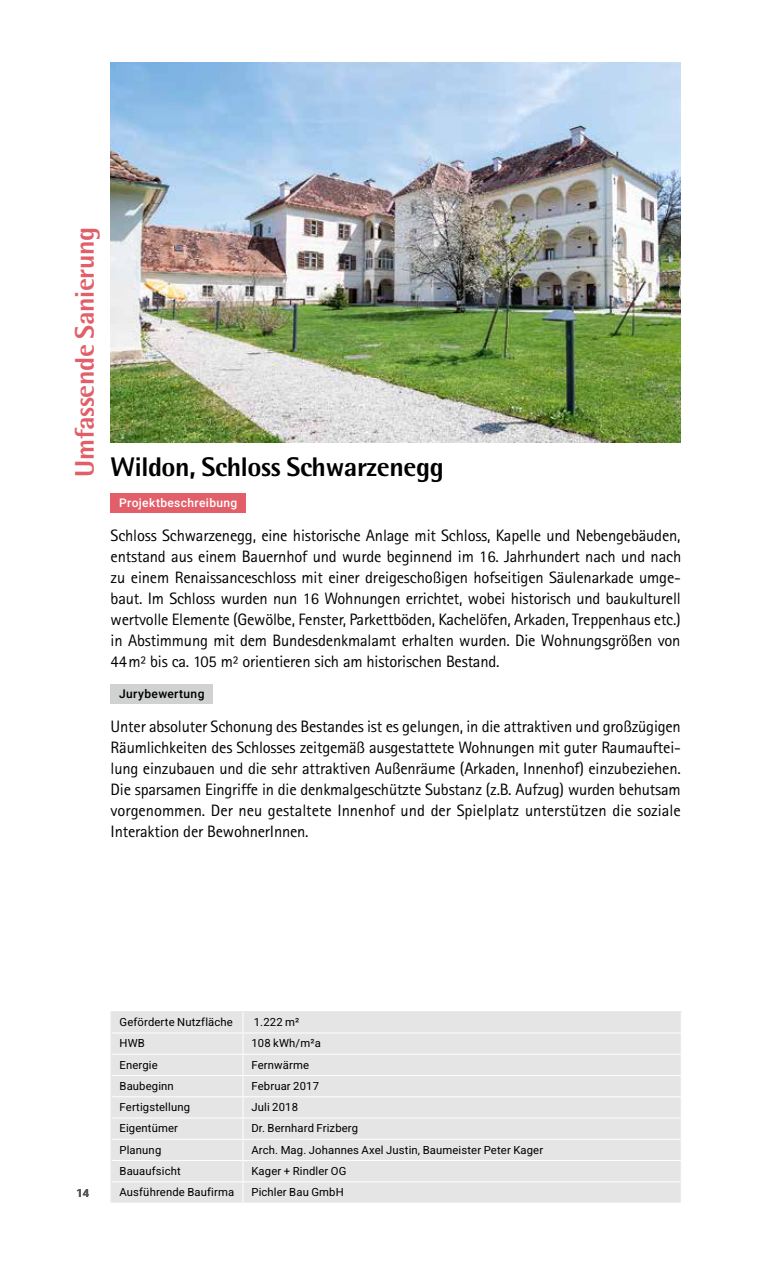
<style>
.page{position:relative;width:766px;height:1263px;background:#fff}
.page>*{position:absolute;margin:0;border:0;box-sizing:border-box;transform-origin:0 0}
.t1{font:800 27px "Rotis Semi Sans";letter-spacing:-.015em;color:#000}
.t2{font:800 27px "Rotis Semi Sans";letter-spacing:-.015em;color:#e25f69}
.t3{font:16.5px/21px "Rotis Sans Serif";letter-spacing:-.015em;color:#000;text-align:justify}
.t4{font:500 12px "Heebo";letter-spacing:.03em;color:#fff}
.t5{font:500 12px "Heebo";letter-spacing:.03em;color:#000}
.t6{font:11.25px "Heebo";letter-spacing:.015em;color:#000}
.t7{font:500 11.25px "Heebo";color:#565655}
</style>
<div class="page">
<img style="left:111px;top:62px;width:569px;height:380px">
<div style="left:112px;top:1012px;width:568px;height:191px;background:#e5e5e5"></div>
<hr style="left:111px;top:1032px;width:132px;height:1px;background:#fff">
<hr style="left:243px;top:1032px;width:438px;height:1px;background:#fff">
<hr style="left:111px;top:1075px;width:132px;height:1px;background:#fff">
<hr style="left:243px;top:1075px;width:438px;height:1px;background:#fff">
<hr style="left:111px;top:1118px;width:132px;height:1px;background:#fff">
<hr style="left:243px;top:1118px;width:438px;height:1px;background:#fff">
<hr style="left:111px;top:1160px;width:132px;height:1px;background:#fff">
<hr style="left:243px;top:1160px;width:438px;height:1px;background:#fff">
<hr style="left:111px;top:1181px;width:132px;height:1px;background:#fff">
<hr style="left:243px;top:1181px;width:438px;height:1px;background:#fff">
<hr style="left:111px;top:1054px;width:132px;height:1px;background:#fff">
<hr style="left:243px;top:1054px;width:438px;height:1px;background:#fff">
<hr style="left:111px;top:1096px;width:132px;height:1px;background:#fff">
<hr style="left:243px;top:1096px;width:438px;height:1px;background:#fff">
<hr style="left:111px;top:1139px;width:132px;height:1px;background:#fff">
<hr style="left:243px;top:1139px;width:438px;height:1px;background:#fff">
<svg style="left:242px;top:1012px;width:1px;height:191px"></svg>
<hr style="left:111px;top:1011px;width:132px;height:1px;background:#e5e5e5">
<hr style="left:243px;top:1011px;width:438px;height:1px;background:#e5e5e5">
<svg style="left:111px;top:1012px;width:1px;height:191px"></svg>
<svg style="left:680px;top:1012px;width:1px;height:191px"></svg>
<div style="left:111px;top:493px;width:135px;height:20px;background:#e25f69"></div>
<div style="left:111px;top:684px;width:102px;height:20px;background:#d0d1d1"></div>
<h1 class="t2" style="left:67px;top:477px;width:252px;rotate:-90deg">Umfassende Sanierung</h1>
<h1 class="t1" style="left:111px;top:450px;width:334px">Wildon, Schloss Schwarzenegg</h1>
<p class="t4" style="left:119px;top:495px;width:120px">Projektbeschreibung</p>
<p class="t3" style="left:111px;top:525px;width:572px">Schloss Schwarzenegg, eine historische Anlage mit Schloss, Kapelle und Nebengebäuden, entstand aus einem Bauernhof und wurde beginnend im 16. Jahrhundert nach und nach zu einem Renaissanceschloss mit einer dreigeschoßigen hofseitigen Säulenarkade umge&shy;baut. Im Schloss wurden nun 16 Wohnungen errichtet, wobei historisch und baukulturell wertvolle Elemente (Gewölbe, Fenster, Parkettböden, Kachelöfen, Arkaden, Treppenhaus etc.) in Abstimmung mit dem Bundesdenkmalamt erhalten wurden. Die Wohnungsgrößen von 44m² bis ca. 105 m² orientieren sich am historischen Bestand.</p>
<p class="t5" style="left:119px;top:686px;width:87px">Jurybewertung</p>
<p class="t3" style="left:111px;top:716px;width:571px">Unter absoluter Schonung des Bestandes ist es gelungen, in die attraktiven und großzügigen Räumlichkeiten des Schlosses zeitgemäß ausgestattete Wohnungen mit guter Raumauftei&shy;lung einzubauen und die sehr attraktiven Außenräume (Arkaden, Innenhof) einzubeziehen.<br>Die sparsamen Eingriffe in die denkmalgeschützte Substanz (z.B. Aufzug) wurden behutsam vorgenommen. Der neu gestaltete Innenhof und der Spielplatz unterstützen die soziale Interaktion der BewohnerInnen.</p>
<p class="t7" style="left:76px;top:1185px;width:14px">14</p>
<p class="t6" style="left:119px;top:1014px;width:115px">Geförderte Nutzfläche</p>
<p class="t6" style="left:254px;top:1014px;width:47px">1.222 m²</p>
<p class="t6" style="left:119px;top:1035px;width:27px">HWB</p>
<p class="t6" style="left:251px;top:1035px;width:71px">108 kWh/m²a</p>
<p class="t6" style="left:119px;top:1057px;width:40px">Energie</p>
<p class="t6" style="left:251px;top:1057px;width:59px">Fernwärme</p>
<p class="t6" style="left:119px;top:1078px;width:56px">Baubeginn</p>
<p class="t6" style="left:251px;top:1078px;width:69px">Februar 2017</p>
<p class="t6" style="left:119px;top:1099px;width:72px">Fertigstellung</p>
<p class="t6" style="left:251px;top:1099px;width:48px">Juli 2018</p>
<p class="t6" style="left:119px;top:1121px;width:60px">Eigentümer</p>
<p class="t6" style="left:251px;top:1121px;width:108px">Dr. Bernhard Frizberg</p>
<p class="t6" style="left:119px;top:1142px;width:43px">Planung</p>
<p class="t6" style="left:251px;top:1142px;width:293px">Arch. Mag. Johannes Axel Justin, Baumeister Peter Kager</p>
<p class="t6" style="left:119px;top:1163px;width:63px">Bauaufsicht</p>
<p class="t6" style="left:251px;top:1163px;width:96px">Kager + Rindler OG</p>
<p class="t6" style="left:119px;top:1184px;width:116px">Ausführende Baufirma</p>
<p class="t6" style="left:251px;top:1184px;width:94px">Pichler Bau GmbH</p>
</div>
